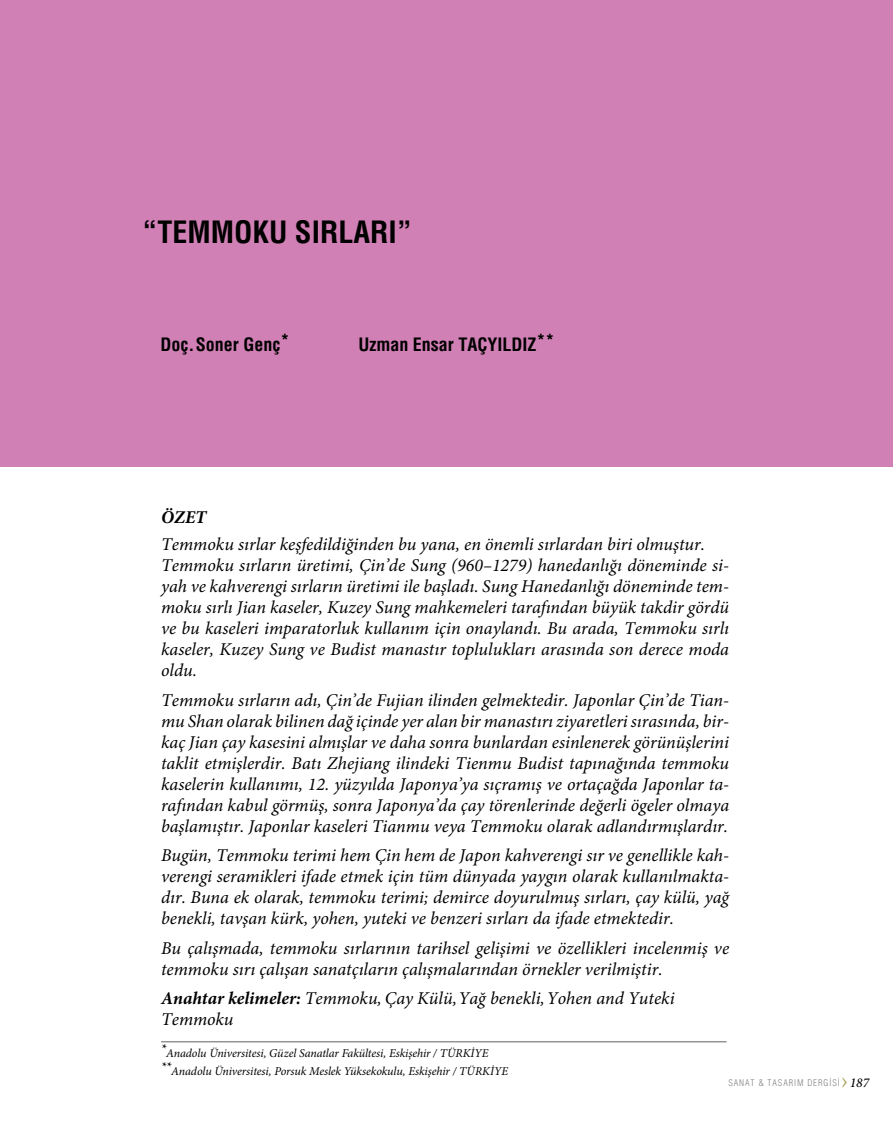
<style>
.page{position:relative;width:893px;height:1127px;background:#fff}
.page>*{position:absolute;margin:0;border:0;box-sizing:border-box;transform-origin:0 0}
.t1{font:700 condensed 30px "Helvetica";color:#000}
.t2{font:italic 18px/21px "Minion Pro";color:#000}
.t3{font:700 condensed 18px "Helvetica";color:#000}
.t4{font:italic 12px/18px "Minion Pro";letter-spacing:-.01em;color:#000}
.t5{font:300 condensed 9px "Helvetica";letter-spacing:.1em;color:#808285}
.s1{font-weight:700}
.s2{font-family:"Minion Pro";font-weight:500;font-style:italic;font-stretch:normal;font-size:13.5px;color:#000}
</style>
<div class="page">
<svg style="left:842px;top:1077px;width:5px;height:11px"></svg>
<div style="left:0;top:0;width:893px;height:466px;background:#d180b5"></div>
<hr style="left:161px;top:1041px;width:566px;height:1px;background:#939598">
<p class="t1" style="left:142px;top:214px;width:271px">“TEMMOKU SIRLARI”</p>
<p class="t3" style="left:160px;top:334px;width:130px">Doç.Soner Genç*</p>
<p class="t3" style="left:358px;top:334px;width:198px">Uzman Ensar TAÇYILDIZ**</p>
<p class="t2" style="left:161px;top:504px;width:545px;line-height:27px"><span class="s1">ÖZET<br></span>Temmoku sırlar keşfedildiğinden bu yana, en önemli sırlardan biri olmuştur.</p>
<p class="t2" style="left:161px;top:555px;width:570px;text-align:justify">Temmoku sırların üretimi, Çin’de Sung (960–1279) hanedanlığı döneminde si&shy;yah ve kahverengi sırların üretimi ile başladı. Sung Hanedanlığı döneminde tem&shy;moku sırlı Jian kaseler, Kuzey Sung mahkemeleri tarafından büyük takdir gördü ve bu kaseleri imparatorluk kullanım için onaylandı. Bu arada, Temmoku sırlı kaseler, Kuzey Sung ve Budist manastır toplulukları arasında son derece moda oldu.</p>
<p class="t2" style="left:161px;top:689px;width:570px;text-align:justify">Temmoku sırların adı, Çin’de Fujian ilinden gelmektedir. Japonlar Çin’de Tian&shy;mu Shan olarak bilinen dağ içinde yer alan bir manastırı ziyaretleri sırasında, bir&shy;kaç Jian çay kasesini almışlar ve daha sonra bunlardan esinlenerek görünüşlerini taklit etmişlerdir. Batı Zhejiang ilindeki Tienmu Budist tapınağında temmoku kaselerin kullanımı, 12. yüzyılda Japonya’ya sıçramış ve ortaçağda Japonlar ta&shy;rafından kabul görmüş, sonra Japonya’da çay törenlerinde değerli ögeler olmaya başlamıştır. Japonlar kaseleri Tianmu veya Temmoku olarak adlandırmışlardır.</p>
<p class="t2" style="left:161px;top:845px;width:570px;text-align:justify">Bugün, Temmoku terimi hem Çin hem de Japon kahverengi sır ve genellikle kah&shy;verengi seramikleri ifade etmek için tüm dünyada yaygın olarak kullanılmakta&shy;dır. Buna ek olarak, temmoku terimi; demirce doyurulmuş sırları, çay külü, yağ benekli, tavşan kürk, yohen, yuteki ve benzeri sırları da ifade etmektedir.</p>
<p class="t2" style="left:161px;top:937px;width:570px">Bu çalışmada, temmoku sırlarının tarihsel gelişimi ve özellikleri incelenmiş ve temmoku sırı çalışan sanatçıların çalışmalarından örnekler verilmiştir.</p>
<p class="t2" style="left:161px;top:988px;width:515px"><span class="s1">Anahtar kelimeler:</span> Temmoku, Çay Külü, Yağ benekli, Yohen and Yuteki<br>Temmoku</p>
<p class="t4" style="left:161px;top:1044px;width:349px"><sup>*</sup>Anadolu Üniversitesi, Güzel Sanatlar Fakültesi, Eskişehir / TÜRKİYE <sup>**</sup>Anadolu Üniversitesi, Porsuk Meslek Yüksekokulu, Eskişehir / TÜRKİYE</p>
<p class="t5" style="left:728px;top:1078px;width:142px">SANAT &amp; TASARIM DERGİSİ <span class="s2">187</span></p>
</div>
